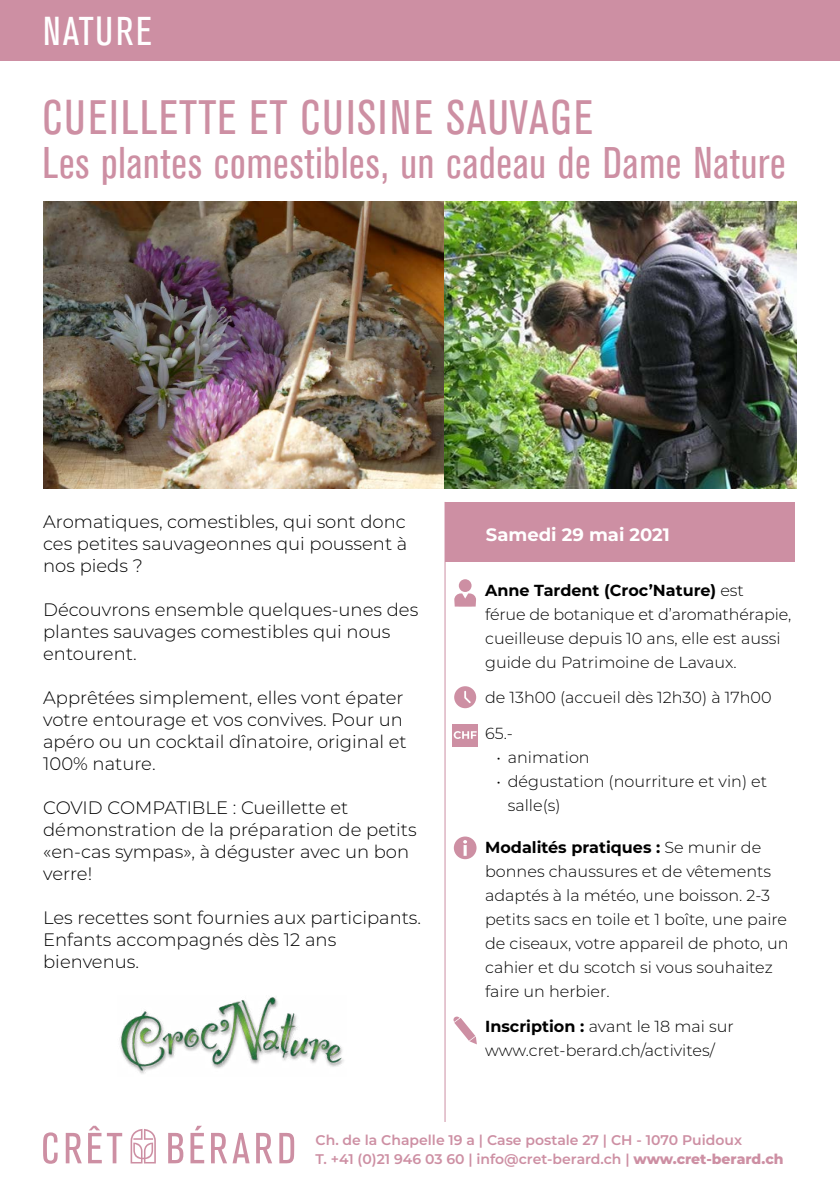
<style>
.page{position:relative;width:840px;height:1191px;background:#fff}
.page>*{position:absolute;margin:0;border:0;box-sizing:border-box;transform-origin:0 0}
.t1{font:48px "Akzidenz Grot Con BQ";letter-spacing:.04em;color:#cd8fa3}
.t2{font:44px "Akzidenz Grot Con BQ";letter-spacing:.02em;color:#cd8fa3}
.t3{font:40px "Akzidenz Grot Con BQ";letter-spacing:.06em;color:#fff}
.t4{font:300 18px/22px "Montserrat";color:#000}
.t5{font:700 18px "Montserrat";color:#fff}
.t6{font:300 16px/24px "Montserrat";color:#000}
.t7{font:600 14px/19px "Montserrat";color:#cd8fa3}
.s1{font-weight:700}
.s2{font-weight:800}
</style>
<div class="page">
<svg style="left:130px;top:1129px;width:26px;height:34px"></svg>
<svg style="left:43px;top:1132px;width:15px;height:31px"></svg>
<svg style="left:66px;top:1132px;width:16px;height:31px"></svg>
<svg style="left:88px;top:1125px;width:34px;height:38px"></svg>
<svg style="left:168px;top:1132px;width:15px;height:31px"></svg>
<svg style="left:190px;top:1125px;width:14px;height:38px"></svg>
<svg style="left:211px;top:1132px;width:38px;height:31px"></svg>
<svg style="left:256px;top:1132px;width:16px;height:31px"></svg>
<svg style="left:279px;top:1132px;width:15px;height:31px"></svg>
<div style="left:0;top:0;width:839px;height:61px;background:#cd8fa3"></div>
<div style="left:445px;top:502px;width:349px;height:59px;background:#cd8fa3"></div>
<hr style="left:444px;top:502px;width:1px;height:620px;background:#cd8fa3">
<img style="left:43px;top:202px;width:753px;height:286px">
<svg style="left:453px;top:1016px;width:23px;height:28px"></svg>
<div style="left:452px;top:723px;width:26px;height:23px;background:#cd8fa3"></div>
<svg style="left:453px;top:731px;width:23px;height:8px"></svg>
<svg style="left:454px;top:593px;width:22px;height:13px"></svg>
<div style="left:458px;top:579px;width:13px;height:13px;background:#cd8fa3;border-radius:50%"></div>
<img style="left:119px;top:997px;width:225px;height:77px">
<svg style="left:454px;top:686px;width:22px;height:22px"></svg>
<svg style="left:453px;top:836px;width:23px;height:23px"></svg>
<h3 class="t3" style="left:43px;top:9px;width:110px">NATURE</h3>
<h1 class="t1" style="left:43px;top:90px;width:552px">CUEILLETTE ET CUISINE SAUVAGE</h1>
<h2 class="t2" style="left:43px;top:138px;width:744px">Les plantes comestibles, un cadeau de Dame Nature</h2>
<p class="t4" style="left:43px;top:510px;width:365px;text-align:justify">Aromatiques, comestibles, qui sont donc ces petites sauvageonnes qui poussent à nos pieds ?</p>
<p class="t4" style="left:43px;top:598px;width:376px">Découvrons ensemble quelques-unes des plantes sauvages comestibles qui nous entourent.</p>
<p class="t4" style="left:43px;top:686px;width:365px">Apprêtées simplement, elles vont épater votre entourage et vos convives. Pour un apéro ou un cocktail dînatoire, original et 100% nature.</p>
<p class="t4" style="left:43px;top:796px;width:375px">COVID COMPATIBLE : Cueillette et démonstration de la préparation de petits «en-cas sympas», à déguster avec un bon verre!</p>
<p class="t4" style="left:43px;top:906px;width:379px">Les recettes sont fournies aux participants.<br>Enfants accompagnés dès 12 ans bienvenus.</p>
<p class="t5" style="left:485px;top:521px;width:185px">Samedi 29 mai 2021</p>
<p class="t6" style="left:485px;top:578px;width:307px"><span class="s1">Anne Tardent (Croc’Nature)</span> est<br>férue de botanique et d’aromathérapie, cueilleuse depuis 10 ans, elle est aussi guide du Patrimoine de Lavaux.</p>
<p class="t6" style="left:485px;top:685px;width:288px">de 13h00 (accueil dès 12h30) à 17h00</p>
<p class="t6" style="left:485px;top:720px;width:29px">65.-</p>
<p class="t6" style="left:496px;top:744px;width:95px">• animation</p>
<p class="t6" style="left:507px;top:768px;width:261px;text-indent:-11px">• dégustation (nourriture et vin) et salle(s)</p>
<p class="t6" style="left:485px;top:834px;width:305px"><span class="s1">Modalités pratiques :</span> Se munir de bonnes chaussures et de vêtements adaptés à la météo, une boisson. 2-3 petits sacs en toile et 1 boîte, une paire de ciseaux, votre appareil de photo, un cahier et du scotch si vous souhaitez faire un herbier.</p>
<p class="t6" style="left:485px;top:1014px;width:250px"><span class="s1">Inscription :</span> avant le 18 mai sur www.cret-berard.ch/activites/</p>
<p class="t7" style="left:315px;top:1129px;width:469px">Ch. de la Chapelle 19 a | Case postale 27 | CH - 1070 Puidoux<br>T. +41 (0)21 946 03 60 | info@cret-berard.ch | <span class="s2">www.cret-berard.ch</span></p>
</div>
